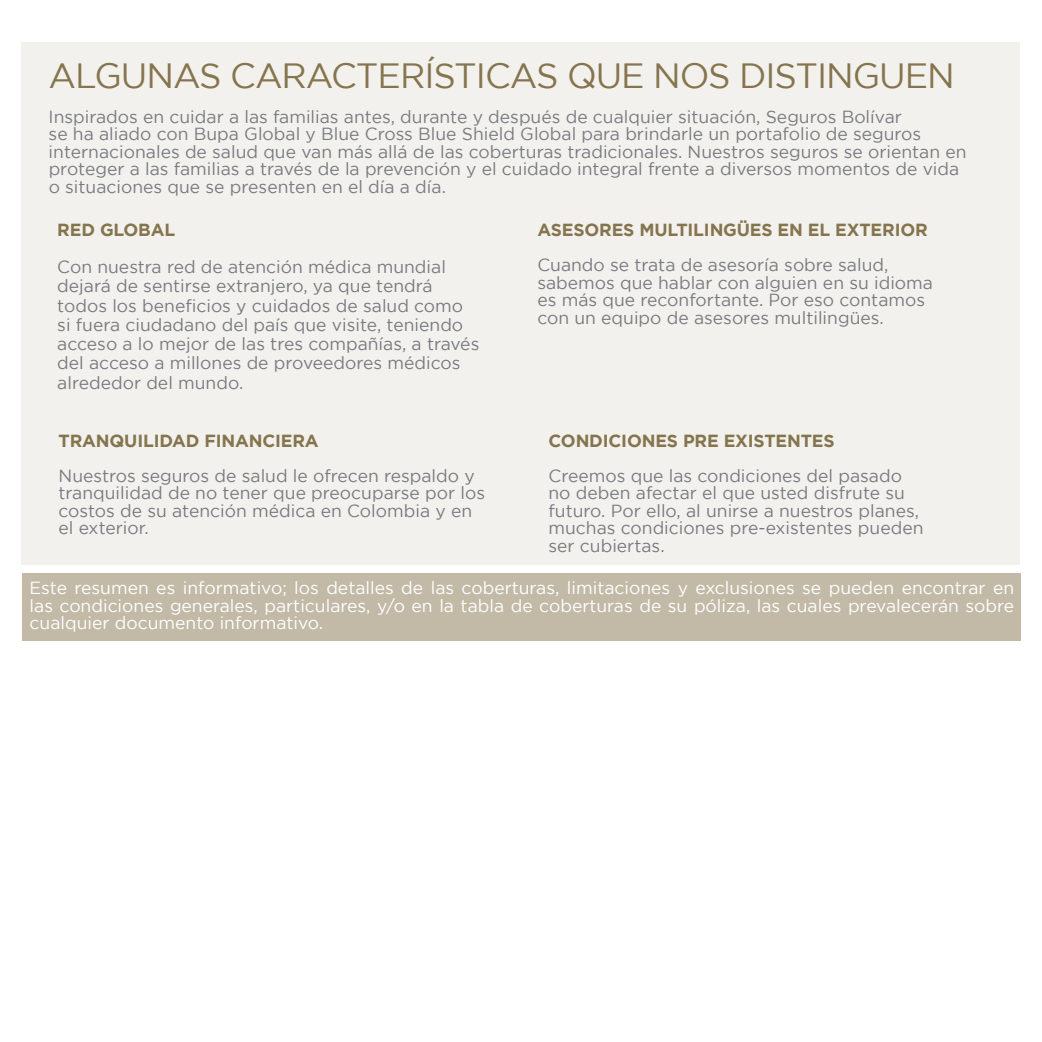
<style>
.page{position:relative;width:1042px;height:1042px;background:#fff}
.page>*{position:absolute;margin:0;border:0;box-sizing:border-box;transform-origin:0 0}
.t1{font:35px "Gotham";letter-spacing:-.03em;color:#85754e}
.t2{font:17.5px/17.5px "Gotham";color:#797b82}
.t3{font:17.5px/17.5px "Gotham";color:#fff;text-align:justify}
.t4{font:700 17.5px "Gotham";letter-spacing:-.01em;color:#85754e}
</style>
<div class="page">
<div style="left:21px;top:42px;width:998px;height:522px;background:#f2f1ed"></div>
<div style="left:23px;top:573px;width:998px;height:68px;background:#c2baa6"></div>
<h1 class="t1" style="left:49px;top:60px;width:908px">ALGUNAS CARACTERÍSTICAS QUE NOS DISTINGUEN</h1>
<p class="t2" style="left:49px;top:108px;width:919px">Inspirados en cuidar a las familias antes, durante y después de cualquier situación, Seguros Bolívar<br>se ha aliado con Bupa Global y Blue Cross Blue Shield Global para brindarle un portafolio de seguros internacionales de salud que van más allá de las coberturas tradicionales. Nuestros seguros se orientan en proteger a las familias a través de la prevención y el cuidado integral frente a diversos momentos de vida o situaciones que se presenten en el día a día.</p>
<p class="t4" style="left:57px;top:220px;width:119px">RED GLOBAL</p>
<p class="t2" style="left:57px;top:258px;width:423px;line-height:19.2px">Con nuestra red de atención médica mundial dejará de sentirse extranjero, ya que tendrá todos los beneficios y cuidados de salud como si fuera ciudadano del país que visite, teniendo acceso a lo mejor de las tres compañías, a través del acceso a millones de proveedores médicos alrededor del mundo.</p>
<p class="t4" style="left:59px;top:430px;width:262px">TRANQUILIDAD FINANCIERA</p>
<p class="t2" style="left:59px;top:467px;width:428px">Nuestros seguros de salud le ofrecen respaldo y tranquilidad de no tener que preocuparse por los costos de su atención médica en Colombia y en el exterior.</p>
<p class="t4" style="left:537px;top:220px;width:392px">ASESORES MULTILINGÜES EN EL EXTERIOR</p>
<p class="t2" style="left:537px;top:257px;width:397px">Cuando se trata de asesoría sobre salud, sabemos que hablar con alguien en su idioma es más que reconfortante. Por eso contamos con un equipo de asesores multilingües.</p>
<p class="t4" style="left:548px;top:430px;width:288px">CONDICIONES PRE EXISTENTES</p>
<p class="t2" style="left:548px;top:467px;width:376px">Creemos que las condiciones del pasado no deben afectar el que usted disfrute su futuro. Por ello, al unirse a nuestros planes, muchas condiciones pre-existentes pueden ser cubiertas.</p>
<p class="t3" style="left:30px;top:580px;width:986px">Este resumen es informativo; los detalles de las coberturas, limitaciones y exclusiones se pueden encontrar en las condiciones generales, particulares, y/o en la tabla de coberturas de su póliza, las cuales prevalecerán sobre cualquier documento informativo.</p>
</div>
